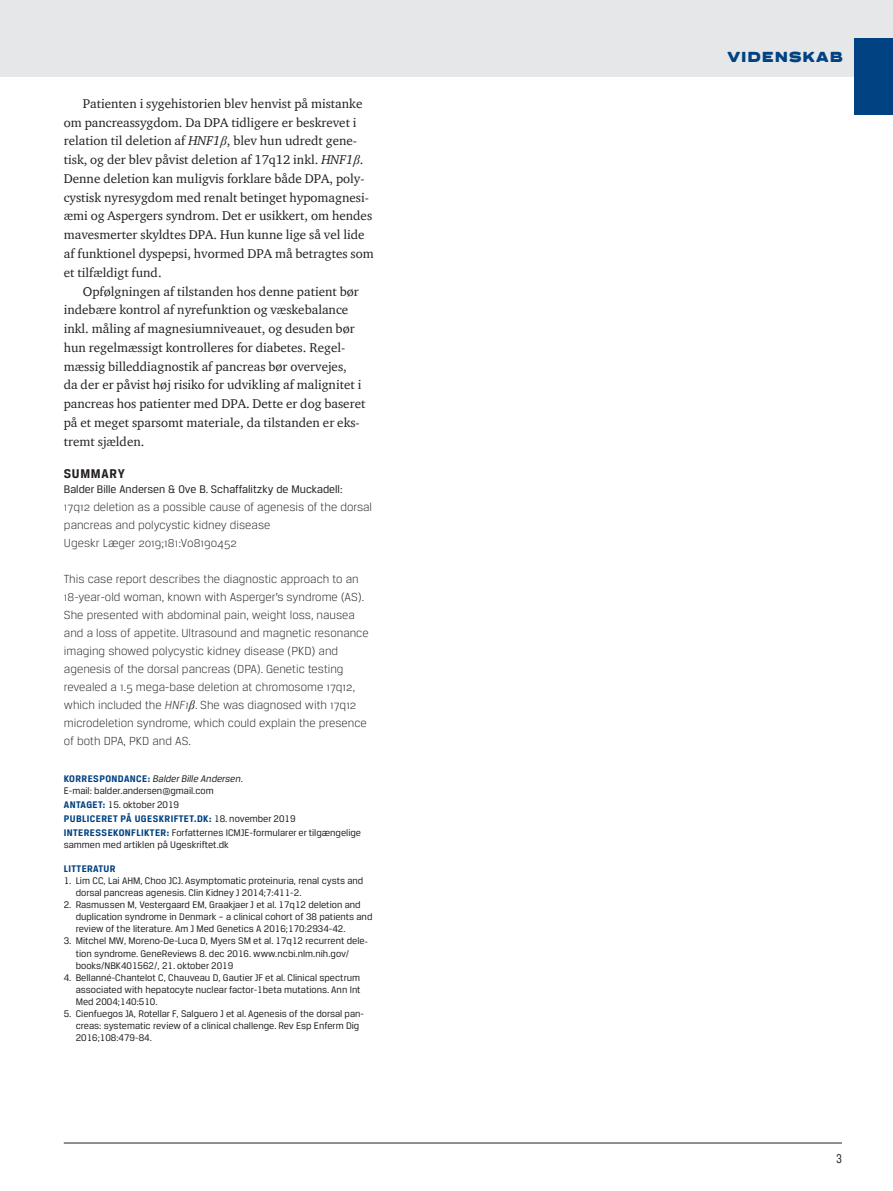
<style>
.page{position:relative;width:893px;height:1191px;background:#fff}
.page>*{position:absolute;margin:0;border:0;box-sizing:border-box;transform-origin:0 0}
.t1{font:900 expanded 15px "Praktika Rnd";letter-spacing:.025em;color:#004282}
.t2{font:700 13.5px "Breuer Text";color:#231f20}
.t3{font:13.5px "Breuer Condensed";color:#231f20}
.t4{font:13.05px/18.8px "ITC Charter Com";color:#231f20}
.t5{font:300 12.45px/18px "Breuer Text";color:#231f20}
.t6{font:11.7px "Breuer Text";color:#231f20}
.t7{font:10.2px/12px "Breuer Text";color:#231f20}
.t8{font:700 10.2px "Breuer Text";letter-spacing:.04em;color:#004282}
.s1{font-style:italic}
.s2{font-family:"Times New Roman";font-style:italic}
.s3{font-family:"Times New Roman";font-weight:400;font-style:italic}
.s4{font-weight:700;color:#004282}
</style>
<div class="page">
<hr style="left:64px;top:1142px;width:778px;height:1px;background:#231f20">
<div style="left:0;top:0;width:893px;height:77px;background:#e6e7e8"></div>
<div style="left:855px;top:38px;width:38px;height:39px;background:#004282"></div>
<div style="left:855px;top:77px;width:38px;height:38px;background:#004282"></div>
<p class="t4" style="left:64px;top:94px;width:312px;text-indent:19px">Patienten i sygehistorien blev henvist på mistanke om pancreassygdom. Da DPA tidligere er beskrevet i relation til deletion af <span class="s1">HNF1</span><span class="s2">β</span>, blev hun udredt gene&shy;tisk, og der blev påvist deletion af 17q12 inkl. <span class="s1">HNF1</span><span class="s2">β</span>.<br>Denne deletion kan muligvis forklare både DPA, poly&shy;cystisk nyresygdom med renalt betinget hypomagnesi&shy;æmi og Aspergers syndrom. Det er usikkert, om hendes mavesmerter skyldtes DPA. Hun kunne lige så vel lide af funktionel dyspepsi, hvormed DPA må betragtes som et tilfældigt fund.</p>
<p class="t4" style="left:64px;top:281px;width:303px;text-indent:19px">Opfølgningen af tilstanden hos denne patient bør indebære kontrol af nyrefunktion og væskebalance inkl. måling af magnesiumniveauet, og desuden bør hun regelmæssigt kontrolleres for diabetes. Regel&shy;mæssig billeddiagnostik af pancreas bør overvejes,<br>da der er påvist høj risiko for udvikling af malignitet i pancreas hos patienter med DPA. Dette er dog baseret på et meget sparsomt materiale, da tilstanden er eks&shy;tremt sjælden.</p>
<h2 class="t2" style="left:64px;top:466px;width:47px">SUMMARY</h2>
<p class="t6" style="left:64px;top:483px;width:280px">Balder Bille Andersen &amp; Ove B. Schaffalitzky de Muckadell:</p>
<p class="t5" style="left:64px;top:498px;width:310px">17q12 deletion as a possible cause of agenesis of the dorsal pancreas and polycystic kidney disease<br>Ugeskr Læger 2019;181:V08190452</p>
<p class="t5" style="left:64px;top:570px;width:306px">This case report describes the diagnostic approach to an 18-year-old woman, known with Asperger’s syndrome (AS).<br>She presented with abdominal pain, weight loss, nausea and a loss of appetite. Ultrasound and magnetic resonance imaging showed polycystic kidney disease (PKD) and agenesis of the dorsal pancreas (DPA). Genetic testing revealed a 1.5 mega-base deletion at chromosome 17q12, which included the <span class="s1">HNF1</span><span class="s3">β</span>. She was diagnosed with 17q12 microdeletion syndrome, which could explain the presence of both DPA, PKD and AS.</p>
<p class="t7" style="left:64px;top:772px;width:181px;text-indent:73px"><span class="s4">CE:</span> <span class="s1">Balder Bille Andersen</span>.<br>E-mail: balder.andersen@gmail.com</p>
<p class="t8" style="left:64px;top:798px;width:13px">ANTAGET</p>
<p class="t7" style="left:103px;top:798px;width:78px"><span class="s4">:</span> 15. oktober 2019</p>
<p class="t8" style="left:64px;top:813px;width:39px">PUBLICERET</p>
<p class="t8" style="left:121px;top:813px;width:27px">PÅ UGESKRI</p>
<p class="t7" style="left:174px;top:812px;width:123px"><span class="s4">FTET.DK:</span> 18. november 2019</p>
<p class="t8" style="left:64px;top:827px;width:10px">INTERESSEKON</p>
<p class="t8" style="left:131px;top:827px;width:16px">FLIKTER</p>
<p class="t8" style="left:64px;top:772px;width:13px">KORRES</p>
<p class="t8" style="left:99px;top:772px;width:13px">PONDAN</p>
<p class="t7" style="left:64px;top:826px;width:299px;text-indent:103px"><span class="s4">:</span> Forfatternes ICMJE-formularer er tilgængelige sammen med artiklen på Ugeskriftet.dk</p>
<p class="t8" style="left:64px;top:863px;width:53px">LITTERATUR</p>
<p class="t7" style="left:76px;top:875px;width:289px;text-indent:-12px">1. Lim CC, Lai AHM, Choo JCJ. Asymptomatic proteinuria, renal cysts and dorsal pancreas agenesis. Clin Kidney J 2014;7:411-2.</p>
<p class="t7" style="left:76px;top:899px;width:298px;text-indent:-12px">2. Rasmussen M, Vestergaard EM, Graakjaer J et al. 17q12 deletion and duplication syndrome in Denmark – a clinical cohort of 38 patients and review of the literature. Am J Med Genetics A 2016;170:2934-42.</p>
<p class="t7" style="left:76px;top:935px;width:294px;text-indent:-12px">3. Mitchel MW, Moreno-De-Luca D, Myers SM et al. 17q12 recurrent dele&shy;tion syndrome. GeneReviews 8. dec 2016. www.ncbi.nlm.nih.gov/ books/NBK401562/, 21. oktober 2019</p>
<p class="t7" style="left:76px;top:971px;width:286px;text-align:justify;text-indent:-12px">4. Bellanné-Chantelot C, Chauveau D, Gautier JF et al. Clinical spectrum associated with hepatocyte nuclear factor-1beta mutations. Ann Int Med 2004;140:510.</p>
<p class="t7" style="left:76px;top:1007px;width:290px;text-indent:-12px">5. Cienfuegos JA, Rotellar F, Salguero J et al. Agenesis of the dorsal pan&shy;creas: systematic review of a clinical challenge. Rev Esp Enferm Dig<br>2016;108:479-84.</p>
<h1 class="t1" style="left:727px;top:43px;width:117px">VIDENSKAB</h1>
<h2 class="t3" style="left:836px;top:1150px;width:7px">3</h2>
</div>
